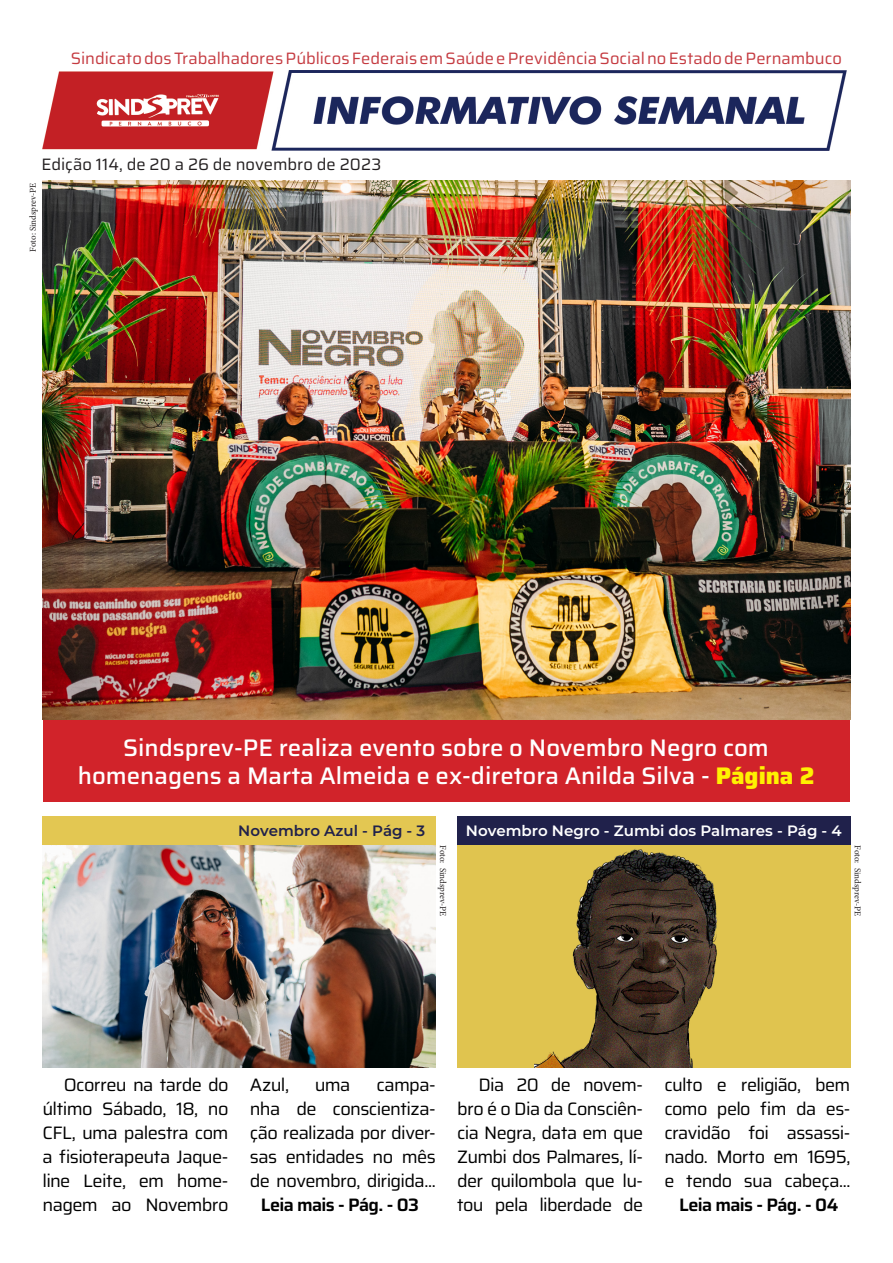
<style>
.page{position:relative;width:893px;height:1263px;background:#fff}
.page>*{position:absolute;margin:0;border:0;box-sizing:border-box;transform-origin:0 0}
.t1{font:500 24px/28.5px "Saira";color:#fff;text-align:center}
.Matéria_-_Texto{font:100 18px/24px "Saira";letter-spacing:-.035em;color:#000;text-align:justify}
.Matéria_-_Texto-2{font:100 16.5px "Saira";color:#c53b41}
.Matéria_-_Texto-3{font:100 16.5px "Saira";letter-spacing:.005em;color:#231f20}
.Matéria_-_Subtítulo{font:600 15px "Montserrat";color:#fff}
.Matéria_-_Subtítulo-2{font:600 15px "Montserrat";color:#20214b}
.t2{font:9px "Minion Pro";letter-spacing:-.005em;color:#231f20}
.s1{font-weight:100;color:#fff101}
</style>
<div class="page">
<div style="left:43px;top:720px;width:807px;height:82px;background:#d1232a"></div>
<img style="left:43px;top:70px;width:803px;height:80px">
<img style="left:43px;top:180px;width:807px;height:540px">
<div style="left:43px;top:816px;width:393px;height:29px;background:#e3c752"></div>
<img style="left:43px;top:845px;width:393px;height:222px">
<div style="left:457px;top:816px;width:393px;height:29px;background:#20214b"></div>
<div style="left:457px;top:845px;width:393px;height:222px;background:#e0c44f"></div>
<img style="left:534px;top:849px;width:184px;height:218px">
<p class="Matéria_-_Texto-2" style="left:71px;top:45px;width:773px">Sindicato dos Trabalhadores Públicos Federais em Saúde e Previdência Social no Estado de Pernambuco</p>
<p class="Matéria_-_Texto-3" style="left:41px;top:151px;width:341px">Edição 114, de 20 a 26 de novembro de 2023</p>
<p class="t2" style="left:27px;top:252px;width:71px;rotate:-90deg">Foto: Sindsprev-PE</p>
<p class="t1" style="left:78px;top:732px;width:738px">Sindsprev-PE realiza evento sobre o Novembro Negro com homenagens a Marta Almeida e ex-diretora Anilda Silva - <span class="s1">Página 2</span></p>
<p class="Matéria_-_Subtítulo-2" style="left:238px;top:820px;width:189px">Novembro Azul - Pág - 3</p>
<p class="Matéria_-_Subtítulo" style="left:466px;top:820px;width:377px">Novembro Negro - Zumbi dos Palmares - Pág - 4</p>
<p class="t2" style="left:449px;top:845px;width:73px;rotate:90deg">Foto: Sindsprev-PE</p>
<p class="t2" style="left:864px;top:845px;width:73px;rotate:90deg">Foto: Sindsprev-PE</p>
<p class="Matéria_-_Texto" style="left:43px;top:1072px;width:188px;text-indent:21px">Ocorreu na tarde do último Sábado, 18, no CFL, uma palestra com a fisioterapeuta Jaque&shy;line Leite, em home&shy;nagem ao Novembro</p>
<p class="Matéria_-_Texto" style="left:250px;top:1072px;width:41px">Azul,</p>
<p class="Matéria_-_Texto" style="left:315px;top:1072px;width:37px">uma</p>
<p class="Matéria_-_Texto" style="left:376px;top:1072px;width:61px">campa-</p>
<p class="Matéria_-_Texto" style="left:250px;top:1096px;width:188px">nha de conscientiza-</p>
<p class="Matéria_-_Texto" style="left:250px;top:1120px;width:188px">ção realizada por diver-</p>
<p class="Matéria_-_Texto" style="left:250px;top:1144px;width:188px">sas entidades no mês</p>
<p class="Matéria_-_Texto" style="left:250px;top:1168px;width:188px">de novembro, dirigida...</p>
<p class="Matéria_-_Texto" style="left:261px;top:1192px;width:160px">Leia mais - Pág. - 03</p>
<p class="Matéria_-_Texto" style="left:457px;top:1072px;width:188px;text-indent:21px">Dia 20 de novem&shy;bro é o Dia da Consciên&shy;cia Negra, data em que Zumbi dos Palmares, lí&shy;der quilombola que lu&shy;tou pela liberdade de</p>
<p class="Matéria_-_Texto" style="left:664px;top:1072px;width:188px;text-align:center">culto e religião, bem como pelo fim da es&shy;cravidão foi assassi&shy;nado. Morto em 1695, e tendo sua cabeça...<br>Leia mais - Pág. - 04</p>
</div>
